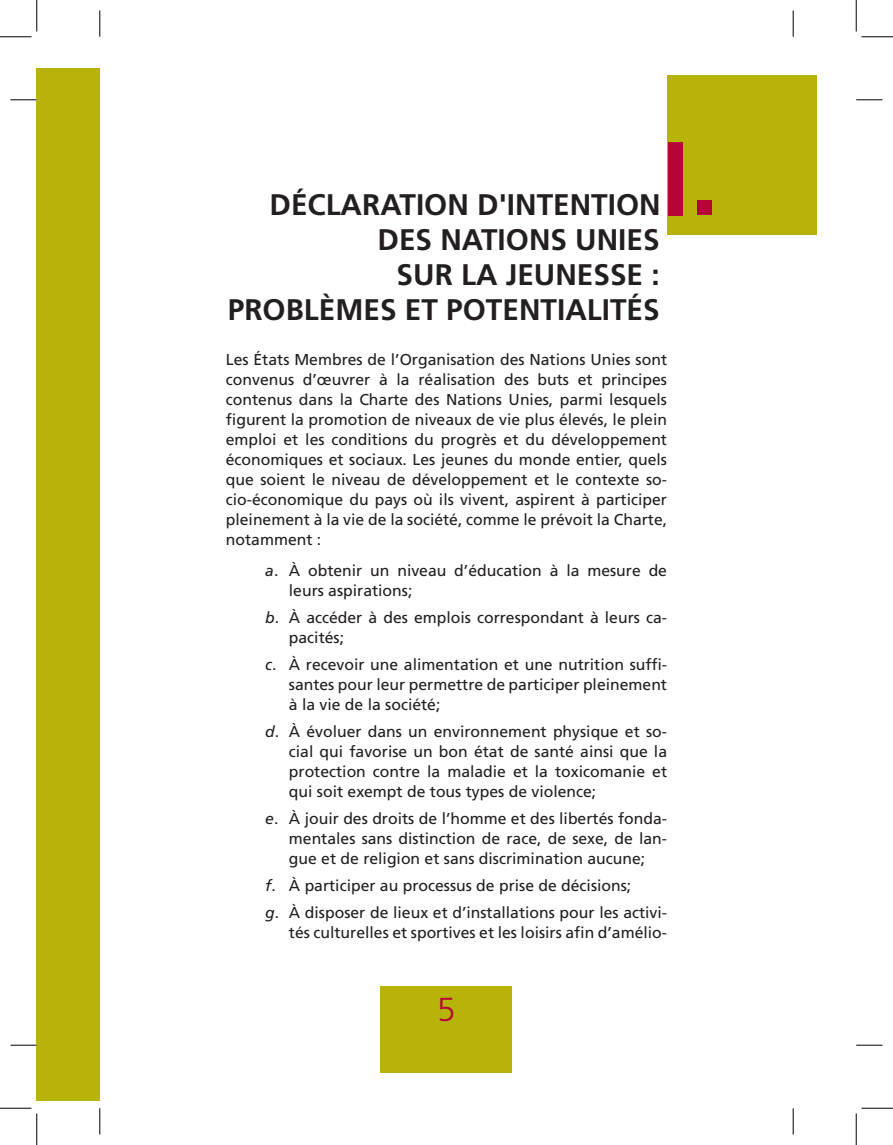
<style>
.page{position:relative;width:893px;height:1145px;background:#fff}
.page>*{position:absolute;margin:0;border:0;box-sizing:border-box;transform-origin:0 0}
.t1{font:700 105px "Frutiger LT Std";color:#b50536}
.t2{font:300 33.25px "Frutiger LT Std";color:#b50536}
.t3{font:700 29.75px/35px "Frutiger LT Std";color:#231f20;text-align:right}
.t4{font:15.75px/19.9px "Frutiger LT Std";color:#231f20;text-align:justify}
.s1{font-style:italic}
</style>
<div class="page">
<div style="left:381px;top:985px;width:131px;height:87px;background:#b8b309"></div>
<div style="left:37px;top:68px;width:63px;height:1033px;background:#b8b309"></div>
<div style="left:667px;top:76px;width:149px;height:159px;background:#b8b309"></div>
<svg style="left:10px;top:99px;width:27px;height:1px"></svg>
<svg style="left:856px;top:99px;width:26px;height:1px"></svg>
<svg style="left:10px;top:1044px;width:27px;height:1px"></svg>
<svg style="left:856px;top:1044px;width:26px;height:1px"></svg>
<svg style="left:99px;top:10px;width:1px;height:27px"></svg>
<svg style="left:99px;top:1108px;width:1px;height:26px"></svg>
<svg style="left:792px;top:10px;width:1px;height:27px"></svg>
<svg style="left:792px;top:1108px;width:1px;height:26px"></svg>
<hr style="left:0;top:36px;width:32px;height:1px;background:#000">
<hr style="left:861px;top:36px;width:31px;height:1px;background:#000">
<hr style="left:0;top:1107px;width:32px;height:1px;background:#000">
<hr style="left:861px;top:1107px;width:31px;height:1px;background:#000">
<hr style="left:36px;top:0;width:1px;height:32px;background:#000">
<hr style="left:36px;top:1113px;width:1px;height:31px;background:#000">
<hr style="left:855px;top:0;width:1px;height:32px;background:#000">
<hr style="left:855px;top:1113px;width:1px;height:31px;background:#000">
<h3 class="t3" style="left:269px;top:188px;width:393px">DÉCLARATION D'INTENTION</h3>
<h3 class="t3" style="left:228px;top:223px;width:433px">DES NATIONS UNIES<br>SUR LA JEUNESSE :<br>PROBLÈMES ET POTENTIALITÉS</h3>
<h1 class="t1" style="left:660px;top:117px;width:60px">I.</h1>
<p class="t4" style="left:226px;top:350px;width:443px">Les États Membres de l’Organisation des Nations Unies sont convenus d’œuvrer à la réalisation des buts et principes contenus dans la Charte des Nations Unies, parmi lesquels figurent la promotion de niveaux de vie plus élevés, le plein emploi et les conditions du progrès et du développement économiques et sociaux. Les jeunes du monde entier, quels que soient le niveau de développement et le contexte so&shy;cio-économique du pays où ils vivent, aspirent à participer pleinement à la vie de la société, comme le prévoit la Charte, notamment :</p>
<p class="t4" style="left:289px;top:561px;width:379px;text-indent:-24px"><span class="s1">a</span>. À obtenir un niveau d’éducation à la mesure de leurs aspirations;</p>
<p class="t4" style="left:289px;top:608px;width:378px;text-indent:-24px"><span class="s1">b</span>. À accéder à des emplois correspondant à leurs ca&shy;pacités;</p>
<p class="t4" style="left:289px;top:655px;width:379px;text-indent:-24px"><span class="s1">c</span>. À recevoir une alimentation et une nutrition suffi&shy;santes pour leur permettre de participer pleinement à la vie de la société;</p>
<p class="t4" style="left:289px;top:721px;width:380px;text-indent:-24px"><span class="s1">d</span>. À évoluer dans un environnement physique et so&shy;cial qui favorise un bon état de santé ainsi que la protection contre la maladie et la toxicomanie et qui soit exempt de tous types de violence;</p>
<p class="t4" style="left:289px;top:808px;width:379px;text-indent:-24px"><span class="s1">e</span>. À jouir des droits de l’homme et des libertés fonda&shy;mentales sans distinction de race, de sexe, de lan&shy;gue et de religion et sans discrimination aucune;</p>
<p class="t4" style="left:265px;top:872px;width:403px;line-height:26.9px"><span class="s1">f</span>. À participer au processus de prise de décisions;<br><span class="s1">g</span>. À disposer de lieux et d’installations pour les activi-</p>
<p class="t4" style="left:289px;top:922px;width:379px">tés culturelles et sportives et les loisirs afin d’amélio-</p>
<h2 class="t2" style="left:437px;top:990px;width:20px">5</h2>
</div>
